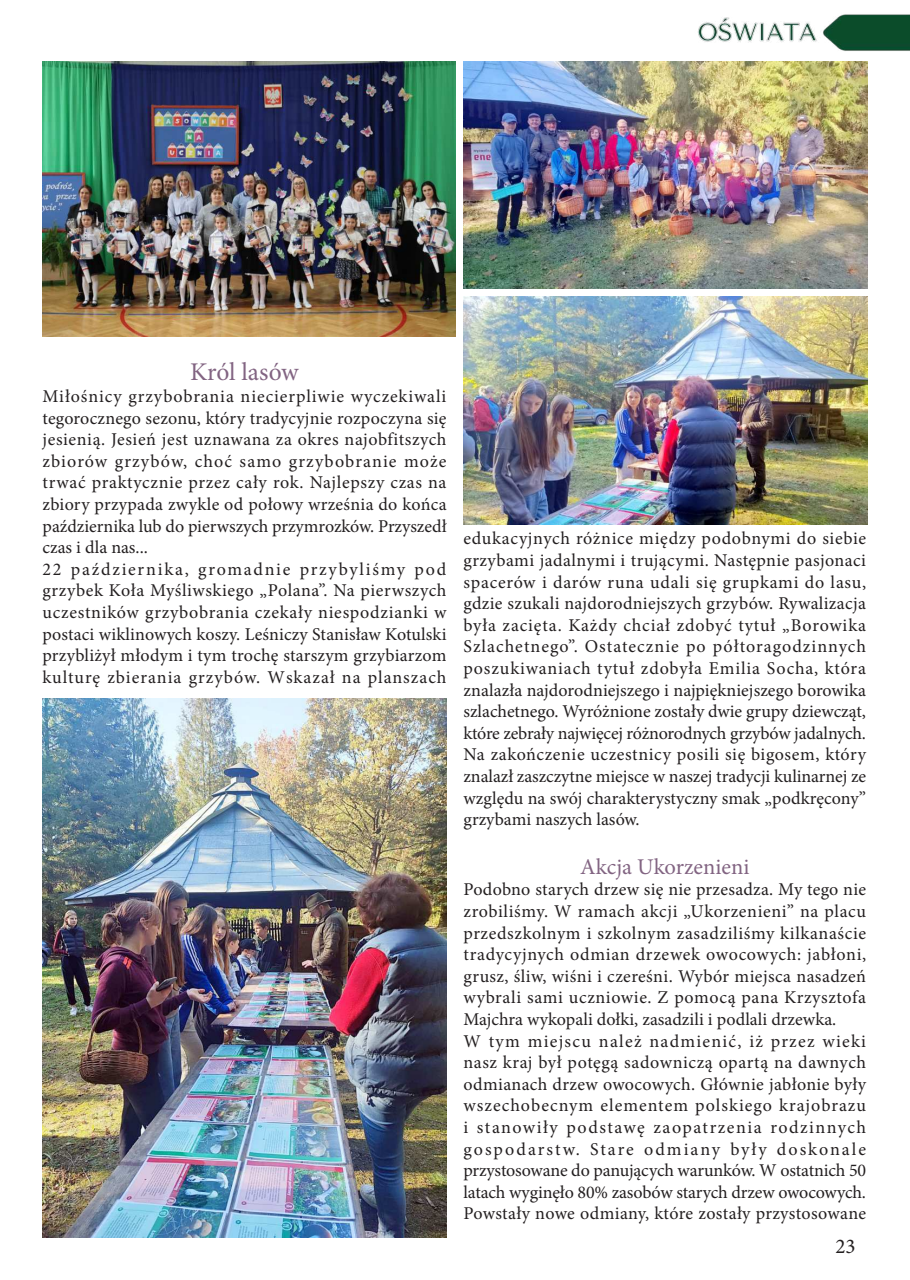
<style>
.page{position:relative;width:910px;height:1280px;background:#fff}
.page>*{position:absolute;margin:0;border:0;box-sizing:border-box;transform-origin:0 0}
.t1{font:25.5px "Minion Pro";letter-spacing:-.005em;color:#826482}
.t2{font:22.5px "Minion Pro";color:#826482}
.t3{font:21px "Minion Pro";color:#231f20}
.t4{font:18px/21.6px "Minion Pro";letter-spacing:.03em;color:#231f20}
</style>
<div class="page">
<img style="left:43px;top:62px;width:412px;height:275px">
<img style="left:43px;top:699px;width:403px;height:538px">
<img style="left:463px;top:66px;width:404px;height:223px">
<img style="left:463px;top:297px;width:404px;height:227px">
<img style="left:356px;top:14px;width:554px;height:52px">
<h1 class="t1" style="left:190px;top:359px;width:110px">Król lasów</h1>
<p class="t4" style="left:43px;top:386px;width:406px">Miłośnicy grzybobrania niecierpliwie wyczekiwali tegorocznego sezonu, który tradycyjnie rozpoczyna się jesienią. Jesień jest uznawana za okres najobfitszych zbiorów grzybów, choć samo grzybobranie może trwać praktycznie przez cały rok. Najlepszy czas na zbiory przypada zwykle od połowy września do końca października lub do pierwszych przymrozków. Przyszedł czas i dla nas...<br>22 października, gromadnie przybyliśmy pod grzybek Koła Myśliwskiego „Polana”. Na pierwszych uczestników grzybobrania czekały niespodzianki w postaci wiklinowych koszy. Leśniczy Stanisław Kotulski przybliżył młodym i tym trochę starszym grzybiarzom kulturę zbierania grzybów. Wskazał na planszach</p>
<p class="t4" style="left:463px;top:528px;width:404px;text-align:justify">edukacyjnych różnice między podobnymi do siebie grzybami jadalnymi i trującymi. Następnie pasjonaci spacerów i darów runa udali się grupkami do lasu, gdzie szukali najdorodniejszych grzybów. Rywalizacja była zacięta. Każdy chciał zdobyć tytuł „Borowika Szlachetnego”. Ostatecznie po półtoragodzinnych poszukiwaniach tytuł zdobyła Emilia Socha, która znalazła najdorodniejszego i najpiękniejszego borowika szlachetnego. Wyróżnione zostały dwie grupy dziewcząt, które zebrały najwięcej różnorodnych grzybów jadalnych.<br>Na zakończenie uczestnicy posili się bigosem, który znalazł zaszczytne miejsce w naszej tradycji kulinarnej ze względu na swój charakterystyczny smak „podkręcony” grzybami naszych lasów.</p>
<p class="t2" style="left:580px;top:855px;width:171px">Akcja Ukorzenieni</p>
<p class="t4" style="left:463px;top:879px;width:404px">Podobno starych drzew się nie przesadza. My tego nie zrobiliśmy. W ramach akcji „Ukorzenieni” na placu przedszkolnym i szkolnym zasadziliśmy kilkanaście tradycyjnych odmian drzewek owocowych: jabłoni, grusz, śliw, wiśni i czereśni. Wybór miejsca nasadzeń wybrali sami uczniowie. Z pomocą pana Krzysztofa Majchra wykopali dołki, zasadzili i podlali drzewka.<br>W tym miejscu należ nadmienić, iż przez wieki nasz kraj był potęgą sadowniczą opartą na dawnych odmianach drzew owocowych. Głównie jabłonie były wszechobecnym elementem polskiego krajobrazu i stanowiły podstawę zaopatrzenia rodzinnych gospodarstw. Stare odmiany były doskonale przystosowane do panujących warunków. W ostatnich 50 latach wyginęło 80% zasobów starych drzew owocowych.<br>Powstały nowe odmiany, które zostały przystosowane</p>
<p class="t3" style="left:835px;top:1235px;width:22px">23</p>
</div>
